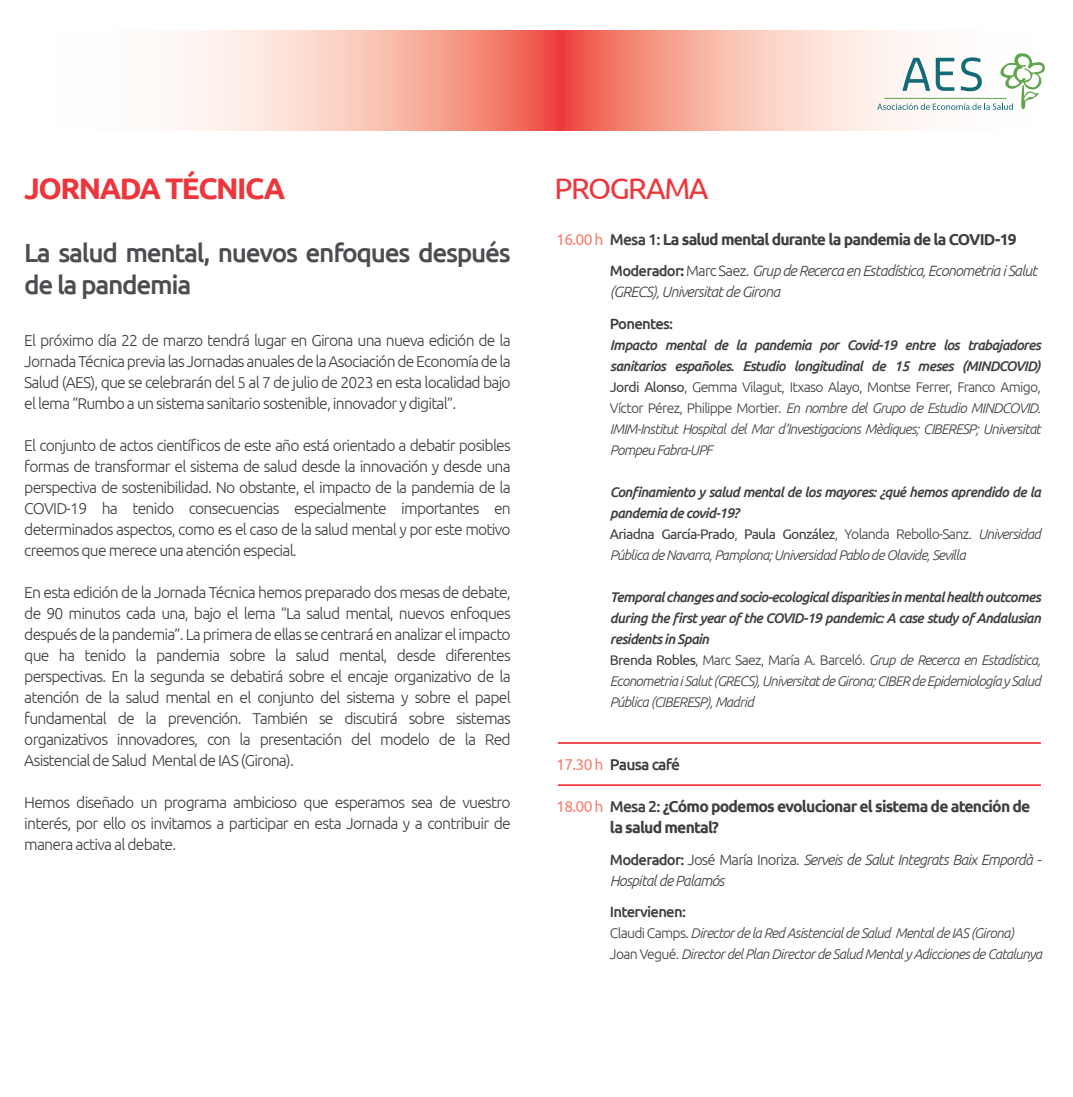
<style>
.page{position:relative;width:1073px;height:1097px;background:#fff}
.page>*{position:absolute;margin:0;border:0;box-sizing:border-box;transform-origin:0 0}
.t1{font:700 29.75px "Ubuntu";letter-spacing:-.05em;color:#ee353b}
.t2{font:29.75px "Ubuntu";letter-spacing:-.05em;color:#ee353b}
.t3{font:500 26.25px/31.5px "Ubuntu";letter-spacing:-.05em;color:#4c4d50}
.t4{font:300 15.75px/21px "Ubuntu";letter-spacing:-.05em;color:#3e3e3f;text-align:justify}
.t5{font:700 15.75px/21px "Ubuntu";letter-spacing:-.05em;color:#3e3e3f}
.t6{font:500 15.75px "Ubuntu";letter-spacing:-.05em;color:#3e3e3f}
.t7{font:italic 300 14.88px/21px "Ubuntu";letter-spacing:-.05em;color:#3e3e3f}
.t8{font:500 14.88px "Ubuntu";letter-spacing:-.05em;color:#3e3e3f}
.t9{font:italic 500 14px/21px "Ubuntu";letter-spacing:-.05em;color:#3e3e3f}
.t10{font:italic 300 14px/21px "Ubuntu";letter-spacing:-.05em;color:#3e3e3f;text-align:justify}
.s1{font-weight:400;color:#f48272}
.s2{font-weight:500}
.s3{font-weight:500;font-style:normal}
.s4{font-weight:700;font-style:normal}
.s5{font-style:normal}
.s6{font-weight:400;font-style:normal}
.s7{font-weight:300;font-style:normal}
.s8{font-weight:300}
</style>
<div class="page">
<svg style="left:184px;top:31px;width:728px;height:99px"></svg>
<svg style="left:877px;top:52px;width:168px;height:58px"></svg>
<hr style="left:558px;top:784px;width:483px;height:2px;background:#ee353b">
<hr style="left:558px;top:742px;width:483px;height:2px;background:#ee353b">
<h1 class="t1" style="left:24px;top:170px;width:262px">JORNADA TÉCNICA</h1>
<h2 class="t3" style="left:24px;top:236px;width:488px">La salud mental, nuevos enfoques después de la pandemia</h2>
<p class="t4" style="left:24px;top:330px;width:488px">El próximo día 22 de marzo tendrá lugar en Girona una nueva edición de la Jornada Técnica previa las Jornadas anuales de la Asociación de Economía de la Salud (AES), que se celebrarán del 5 al 7 de julio de 2023 en esta localidad bajo el lema “Rumbo a un sistema sanitario sostenible, innovador y digital”.</p>
<p class="t4" style="left:24px;top:435px;width:488px">El conjunto de actos científicos de este año está orientado a debatir posibles formas de transformar el sistema de salud desde la innovación y desde una perspectiva de sostenibilidad. No obstante, el impacto de la pandemia de la COVID-19 ha tenido consecuencias especialmente importantes en determinados aspectos, como es el caso de la salud mental y por este motivo creemos que merece una atención especial.</p>
<p class="t4" style="left:24px;top:581px;width:488px">En esta edición de la Jornada Técnica hemos preparado dos mesas de debate, de 90 minutos cada una, bajo el lema “La salud mental, nuevos enfoques después de la pandemia”. La primera de ellas se centrará en analizar el impacto que ha tenido la pandemia sobre la salud mental, desde diferentes perspectivas. En la segunda se debatirá sobre el encaje organizativo de la atención de la salud mental en el conjunto del sistema y sobre el papel fundamental de la prevención. También se discutirá sobre sistemas organizativos innovadores, con la presentación del modelo de la Red Asistencial de Salud Mental de IAS (Girona).</p>
<p class="t4" style="left:24px;top:791px;width:488px">Hemos diseñado un programa ambicioso que esperamos sea de vuestro interés, por ello os invitamos a participar en esta Jornada y a contribuir de manera activa al debate.</p>
<h1 class="t2" style="left:555px;top:170px;width:156px">PROGRAMA</h1>
<p class="t5" style="left:556px;top:228px;width:462px"><span class="s1">16.00 h</span> <span class="s2">Mesa 1:</span> La salud mental durante la pandemia de la COVID-19</p>
<p class="t7" style="left:610px;top:260px;width:429px"><span class="s3">Moderador</span><span class="s4">:</span> <span class="s5">Marc Saez.</span> Grup de Recerca en Estadística, Econometria i Salut (GRECS), Universitat de Girona</p>
<p class="t8" style="left:610px;top:314px;width:65px">Ponentes:</p>
<p class="t10" style="left:610px;top:334px;width:432px"><span class="s2">Impacto mental de la pandemia por Covid-19 entre los trabajadores sanitarios españoles. Estudio longitudinal de 15 meses (MINDCOVID)<br></span><span class="s6">Jordi Alonso</span><span class="s5">, Gemma Vilagut, Itxaso Alayo, Montse Ferrer, Franco Amigo, Víctor Pérez, Philippe Mortier.</span> En nombre del Grupo de Estudio MINDCOVID.<br>IMIM-Institut Hospital del Mar d’Investigacions Mèdiques; CIBERESP; Universitat Pompeu Fabra-UPF</p>
<p class="t9" style="left:610px;top:481px;width:432px">Confinamiento y salud mental de los mayores: ¿qué hemos aprendido de la pandemia de covid-19?<br><span class="s6">Ariadna García-Prado</span><span class="s7">,</span> <span class="s6">Paula González</span><span class="s7">, Yolanda Rebollo-Sanz.</span> <span class="s8">Universidad Pública de Navarra, Pamplona; Universidad Pablo de Olavide, Sevilla</span></p>
<p class="t9" style="left:610px;top:586px;width:432px">Temporal changes and socio-ecological disparities in mental health outcomes during the first year of the COVID-19 pandemic: A case study of Andalusian residents in Spain<br><span class="s6">Brenda Robles</span><span class="s7">, Marc Saez, María A. Barceló.</span> <span class="s8">Grup de Recerca en Estadística, Econometria i Salut (GRECS), Universitat de Girona; CIBER de Epidemiología y Salud Pública (CIBERESP), Madrid</span></p>
<p class="t6" style="left:556px;top:754px;width:125px"><span class="s1">17.30 h</span> Pausa café</p>
<p class="t5" style="left:610px;top:795px;width:422px;text-indent:-54px"><span class="s1">18.00 h</span> <span class="s2">Mesa 2:</span> ¿Cómo podemos evolucionar el sistema de atención de la salud mental?</p>
<p class="t7" style="left:610px;top:848px;width:432px"><span class="s3">Moderador:</span> <span class="s5">José María Inoriza.</span> Serveis de Salut Integrats Baix Empordà -<br>Hospital de Palamós</p>
<p class="t8" style="left:610px;top:902px;width:77px">Intervienen:</p>
<p class="t10" style="left:610px;top:922px;width:433px"><span class="s5">Claudi Camps.</span> Director de la Red Asistencial de Salud Mental de IAS (Girona)<br><span class="s5">Joan Vegué.</span> Director del Plan Director de Salud Mental y Adicciones de Catalunya</p>
</div>
